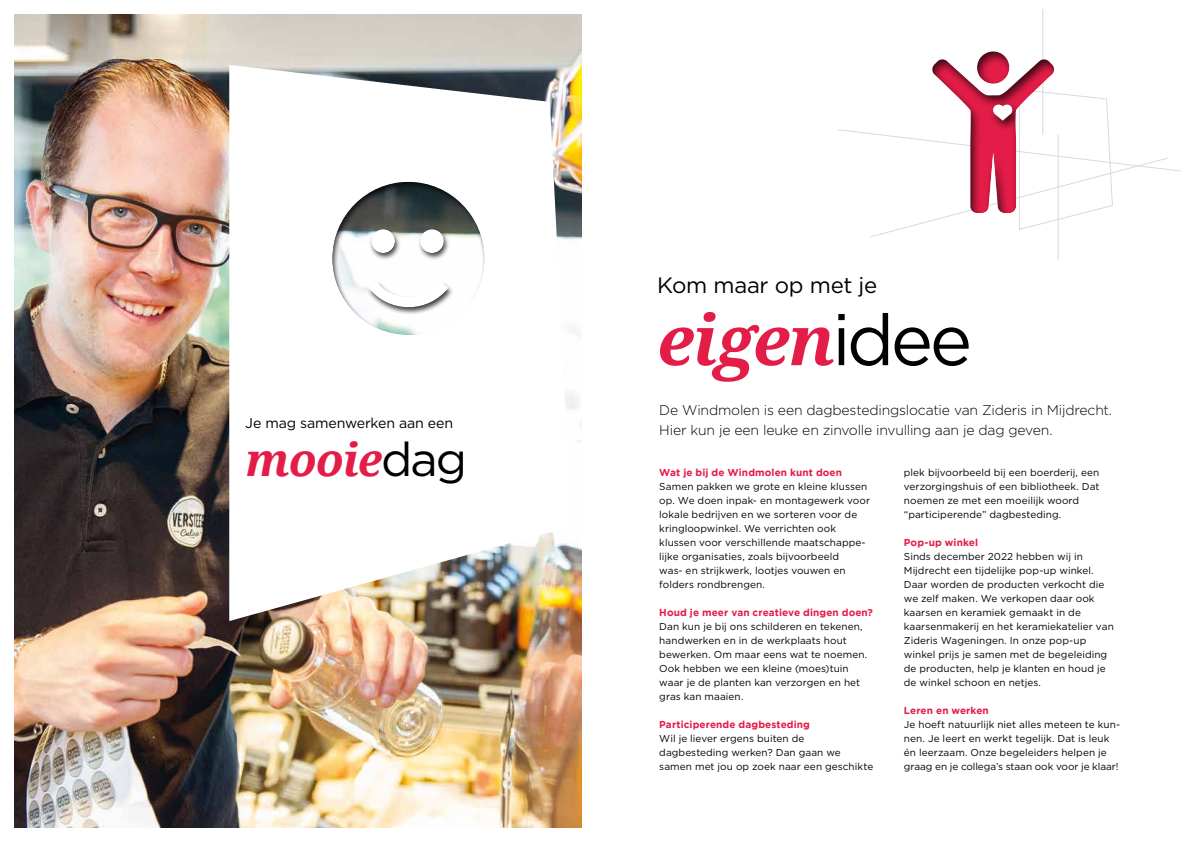
<style>
.page{position:relative;width:1191px;height:842px;background:#fff}
.page>*{position:absolute;margin:0;border:0;box-sizing:border-box;transform-origin:0 0}
.t1{font:italic 700 69.1px "Noto Serif";letter-spacing:-.02em;color:#e41d48}
.t2{font:italic 700 45.6px "Noto Serif";letter-spacing:-.025em;color:#e41d48}
.t3{font:22.2px "Gotham";letter-spacing:-.015em;color:#000}
.t4{font:14.2px "Gotham";letter-spacing:-.01em;color:#000}
.t5{font:300 14px/20px "Gotham";letter-spacing:-.015em;color:#000}
.t6{font:10px/14px "Gotham";letter-spacing:.005em;color:#000}
.t7{font:700 10px "Gotham";letter-spacing:.01em;color:#e41d48}
.s1{font-family:"Gotham";font-weight:400;font-style:normal;font-size:47.2px;color:#000}
.s2{font-family:"Gotham";font-weight:400;font-style:normal;font-size:71.5px;color:#000}
</style>
<div class="page">
<hr style="left:1057px;top:135px;width:1px;height:125px;background:#d9dadb">
<hr style="left:1042px;top:9px;width:1px;height:126px;background:#d9dadb">
<img style="left:14px;top:14px;width:567px;height:814px">
<svg style="left:229px;top:65px;width:342px;height:556px"></svg>
<div style="left:331px;top:181px;width:153px;height:155px;background:#000;opacity:.75"></div>
<svg style="left:838px;top:93px;width:343px;height:145px"></svg>
<div style="left:931px;top:51px;width:124px;height:163px;background:#000;opacity:.75"></div>
<h3 class="t4" style="left:245px;top:414px;width:209px">Je mag samenwerken aan een</h3>
<h2 class="t2" style="left:245px;top:428px;width:223px">mooie<span class="s1">dag</span></h2>
<h3 class="t3" style="left:657px;top:270px;width:221px">Kom maar op met je</h3>
<h1 class="t1" style="left:657px;top:292px;width:316px">eigen<span class="s2">idee</span></h1>
<h3 class="t5" style="left:659px;top:400px;width:454px">De Windmolen is een dagbestedingslocatie van Zideris in Mijdrecht.<br>Hier kun je een leuke en zinvolle invulling aan je dag geven.</h3>
<p class="t7" style="left:659px;top:467px;width:184px">Wat je bij de Windmolen kunt doen</p>
<p class="t6" style="left:659px;top:480px;width:212px">Samen pakken we grote en kleine klussen op. We doen inpak- en montagewerk voor lokale bedrijven en we sorteren voor de kringloopwinkel. We verrichten ook klussen voor verschillende maatschappe&shy;lijke organisaties, zoals bijvoorbeeld<br>was- en strijkwerk, lootjes vouwen en folders rondbrengen.</p>
<p class="t7" style="left:659px;top:607px;width:215px">Houd je meer van creatieve dingen doen?</p>
<p class="t6" style="left:659px;top:620px;width:209px">Dan kun je bij ons schilderen en tekenen, handwerken en in de werkplaats hout bewerken. Om maar eens wat te noemen.<br>Ook hebben we een kleine (moes)tuin waar je de planten kan verzorgen en het gras kan maaien.</p>
<p class="t7" style="left:659px;top:719px;width:152px">Participerende dagbesteding</p>
<p class="t6" style="left:659px;top:732px;width:215px">Wil je liever ergens buiten de dagbesteding werken? Dan gaan we samen met jou op zoek naar een geschikte</p>
<p class="t6" style="left:904px;top:466px;width:197px">plek bijvoorbeeld bij een boerderij, een verzorgingshuis of een bibliotheek. Dat noemen ze met een moeilijk woord “participerende” dagbesteding.</p>
<p class="t7" style="left:904px;top:537px;width:76px">Pop-up winkel</p>
<p class="t6" style="left:904px;top:550px;width:211px">Sinds december 2022 hebben wij in Mijdrecht een tijdelijke pop-up winkel.<br>Daar worden de producten verkocht die we zelf maken. We verkopen daar ook kaarsen en keramiek gemaakt in de kaarsenmakerij en het keramiekatelier van Zideris Wageningen. In onze pop-up winkel prijs je samen met de begeleiding de producten, help je klanten en houd je de winkel schoon en netjes.</p>
<p class="t7" style="left:904px;top:705px;width:86px">Leren en werken</p>
<p class="t6" style="left:904px;top:718px;width:216px">Je hoeft natuurlijk niet alles meteen te kun&shy;nen. Je leert en werkt tegelijk. Dat is leuk én leerzaam. Onze begeleiders helpen je graag en je collega’s staan ook voor je klaar!</p>
</div>
